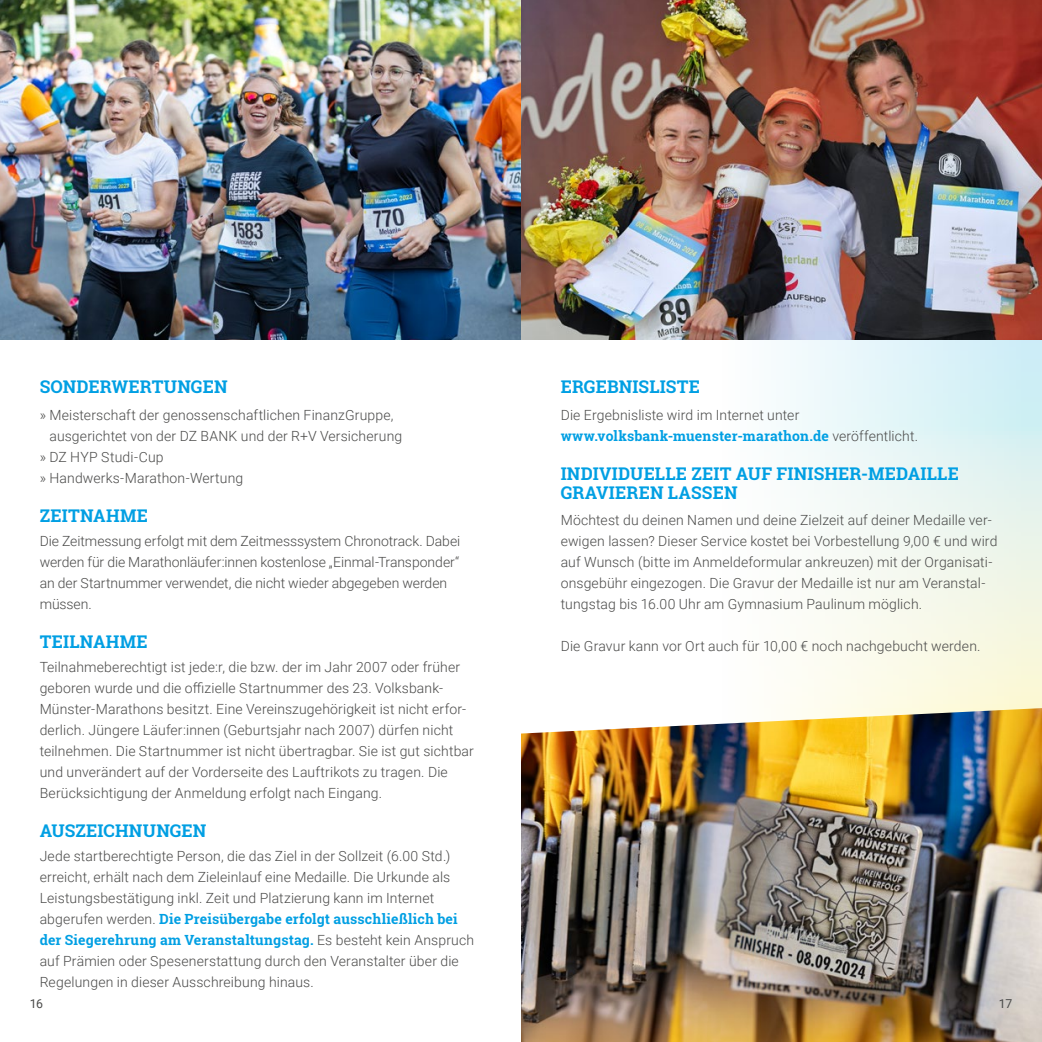
<style>
.page{position:relative;width:1042px;height:1042px;background:#fff}
.page>*{position:absolute;margin:0;border:0;box-sizing:border-box;transform-origin:0 0}
.t1{font:700 17.5px/19.2px "Roboto Slab";letter-spacing:.01em;color:#009fe3}
.t2{font:300 14px/21px "Roboto";letter-spacing:.01em;color:#4a4a49}
.t3{font:700 14px/21px "Roboto Slab";letter-spacing:.01em;color:#009fe3}
.t4{font:12.25px "Roboto";color:#4a4a49}
.s1{font-family:"Roboto";font-weight:300;color:#4a4a49}
</style>
<div class="page">
<svg style="left:784px;top:340px;width:258px;height:368px"></svg>
<img style="left:521px;top:708px;width:521px;height:334px">
<img style="left:0;top:0;width:1042px;height:340px">
<p class="t1" style="left:40px;top:377px;width:189px">SONDERWERTUNGEN</p>
<p class="t2" style="left:40px;top:404px;width:355px">» Meisterschaft der genossenschaftlichen FinanzGruppe,</p>
<p class="t2" style="left:49px;top:425px;width:354px">ausgerichtet von der DZ BANK und der R+V Versicherung</p>
<p class="t2" style="left:40px;top:446px;width:125px">» DZ HYP Studi-Cup</p>
<p class="t2" style="left:40px;top:467px;width:205px">» Handwerks-Marathon-Wertung</p>
<p class="t1" style="left:40px;top:505px;width:110px">ZEITNAHME</p>
<p class="t2" style="left:40px;top:530px;width:422px">Die Zeitmessung erfolgt mit dem Zeitmesssystem Chronotrack. Dabei werden für die Marathonläufer:innen kostenlose „Einmal-Transponder“ an der Startnummer verwendet, die nicht wieder abgegeben werden müssen.</p>
<p class="t1" style="left:40px;top:631px;width:109px">TEILNAHME</p>
<p class="t2" style="left:40px;top:656px;width:436px">Teilnahmeberechtigt ist jede:r, die bzw. der im Jahr 2007 oder früher geboren wurde und die offizielle Startnummer des 23. Volksbank-Münster-Marathons besitzt. Eine Vereinszugehörigkeit ist nicht erfor&shy;derlich. Jüngere Läufer:innen (Geburtsjahr nach 2007) dürfen nicht teilnehmen. Die Startnummer ist nicht übertragbar. Sie ist gut sichtbar und unverändert auf der Vorderseite des Lauftrikots zu tragen. Die Berücksichtigung der Anmeldung erfolgt nach Eingang.</p>
<p class="t1" style="left:40px;top:820px;width:168px">AUSZEICHNUNGEN</p>
<p class="t2" style="left:40px;top:845px;width:412px;text-align:justify">Jede startberechtigte Person, die das Ziel in der Sollzeit (6.00 Std.) erreicht, erhält nach dem Zieleinlauf eine Medaille. Die Urkunde als Leistungsbestätigung inkl. Zeit und Platzierung kann im Internet</p>
<p class="t3" style="left:40px;top:908px;width:436px"><span class="s1">abgerufen werden.</span> Die Preisübergabe erfolgt ausschließlich bei der Siegerehrung am Veranstaltungstag. <span class="s1">Es besteht kein Anspruch</span></p>
<p class="t2" style="left:40px;top:950px;width:421px">auf Prämien oder Spesenerstattung durch den Veranstalter über die<br>Regelungen in dieser Ausschreibung hinaus.</p>
<p class="t4" style="left:30px;top:995px;width:15px">16</p>
<p class="t1" style="left:561px;top:377px;width:141px">ERGEBNISLISTE</p>
<p class="t2" style="left:561px;top:404px;width:240px">Die Ergebnisliste wird im Internet unter</p>
<p class="t3" style="left:561px;top:425px;width:359px">www.volksbank-muenster-marathon.de <span class="s1">veröffentlicht.</span></p>
<p class="t1" style="left:561px;top:463px;width:400px">INDIVIDUELLE ZEIT AUF FINISHER-MEDAILLE<br>GRAVIEREN LASSEN</p>
<p class="t2" style="left:561px;top:509px;width:438px">Möchtest du deinen Namen und deine Zielzeit auf deiner Medaille ver&shy;ewigen lassen? Dieser Service kostet bei Vorbestellung 9,00 € und wird auf Wunsch (bitte im Anmeldeformular ankreuzen) mit der Organisati&shy;onsgebühr eingezogen. Die Gravur der Medaille ist nur am Veranstal&shy;tungstag bis 16.00 Uhr am Gymnasium Paulinum möglich.</p>
<p class="t2" style="left:561px;top:635px;width:421px">Die Gravur kann vor Ort auch für 10,00 € noch nachgebucht werden.</p>
<p class="t4" style="left:999px;top:995px;width:15px">17</p>
</div>
